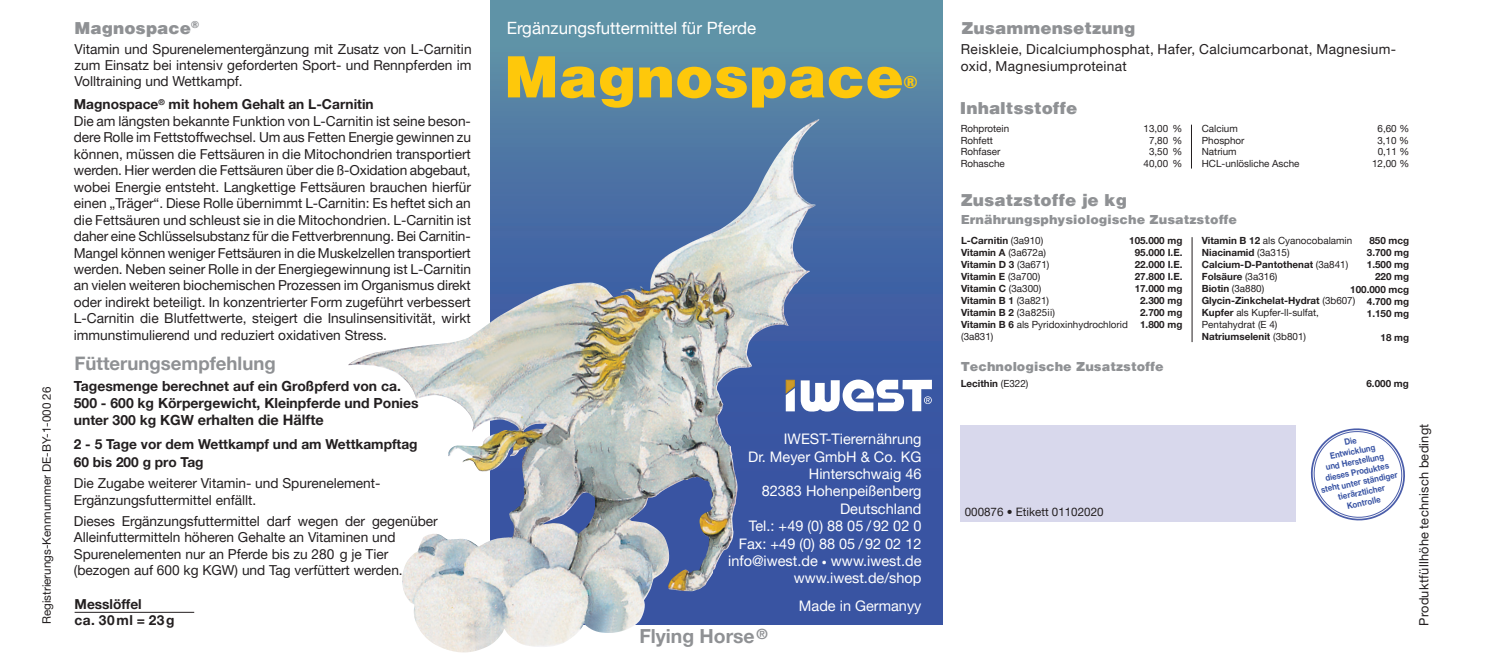
<style>
.page{position:relative;width:1489px;height:670px;background:#fff}
.page>*{position:absolute;margin:0;border:0;box-sizing:border-box;transform-origin:0 0}
.t1{font:900 58px "Helvetica";color:#fec80b}
.t2{font:700 19.25px "Helvetica Neue LT Pro";color:#8f9194}
.t3{font:700 18.5px "Helvetica Neue LT Pro";color:#8f9194}
.t4{font:900 17px "Helvetica";color:#8f9194}
.t5{font:17px "Helvetica Neue";color:#fff}
.t6{font:900 17px "Helvetica";color:#fec80b}
.t7{font:14.5px/17.5px "Helvetica Neue LT Pro";color:#fff;text-align:right}
.t8{font:700 14.5px "Helvetica Neue LT Pro";color:#231f20}
.t9{font:700 14px/16.8px "Helvetica Neue LT Pro";color:#231f20}
.t10{font:13.75px/16.5px "Helvetica Neue LT Pro";color:#231f20}
.t11{font:13.75px/16.8px "Helvetica Neue LT Pro";letter-spacing:.025em;color:#231f20}
.t12{font:700 13.75px/16.5px "Helvetica Neue LT Pro";color:#231f20}
.t13{font:900 12.75px "Helvetica";color:#8f9194}
.t14{font:12.75px "Helvetica Neue LT Pro";letter-spacing:.02em;color:#231f20}
.t15{font:11.5px "Helvetica Neue LT Pro";color:#231f20}
.t16{font:700 9.75px/12px "Helvetica Neue LT Pro";color:#231f20;text-align:right}
.t17{font:9.75px/12px "Helvetica Neue LT Pro";color:#231f20}
.t18{font:700 8.75px/10.5px "Helvetica Neue LT Pro";color:#3853a3;text-align:center;scale:.9 1}
.s1{font-weight:700}
.s2{font-size:14px}
.s3{font-size:10px}
.s4{font-weight:400}
</style>
<div class="page">
<svg style="left:490px;top:0;width:452px;height:624px;background:#5f7ea8"></svg>
<svg style="left:1310px;top:428px;width:95px;height:93px"></svg>
<div style="left:960px;top:424px;width:335px;height:97px;background:#d8d8ec"></div>
<hr style="left:1191px;top:237px;width:1px;height:105px;background:#231f20">
<hr style="left:1190px;top:125px;width:1px;height:43px;background:#231f20">
<hr style="left:75px;top:612px;width:119px;height:1px;background:#231f20">
<img style="left:348px;top:119px;width:470px;height:314px">
<svg style="left:785px;top:379px;width:146px;height:33px"></svg>
<p class="t15" style="left:40px;top:624px;width:239px;rotate:-90deg">Registrierungs-Kennnummer DE-BY-1-000 26</p>
<p class="t4" style="left:74px;top:18px;width:126px">Magnospace<sup>®</sup></p>
<p class="t10" style="left:74px;top:40px;width:398px;text-align:justify">Vitamin und Spurenelementergänzung mit Zusatz von L-Carnitin zum Einsatz bei intensiv geforderten Sport- und Rennpferden im Volltraining und Wettkampf.</p>
<p class="t10" style="left:74px;top:96px;width:399px"><span class="s1">Magnospace</span><sup>®</sup> <span class="s1">mit hohem Gehalt an L-Carnitin<br></span>Die am längsten bekannte Funktion von L-Carnitin ist seine beson&shy;dere Rolle im Fettstoffwechsel. Um aus Fetten Energie gewinnen zu können, müssen die Fettsäuren in die Mitochondrien transportiert werden. Hier werden die Fettsäuren über die ß-Oxidation abgebaut, wobei Energie entsteht. Langkettige Fettsäuren brauchen hierfür einen „Träger“. Diese Rolle übernimmt L-Carnitin: Es heftet sich an die Fettsäuren und schleust sie in die Mitochondrien. L-Carnitin ist daher eine Schlüsselsubstanz für die Fettverbrennung. Bei Carnitin-Mangel können weniger Fettsäuren in die Muskelzellen transportiert werden. Neben seiner Rolle in der Energiegewinnung ist L-Carnitin an vielen weiteren biochemischen Prozessen im Organismus direkt oder indirekt beteiligt. In konzentrierter Form zugeführt verbessert L-Carnitin die Blutfettwerte, steigert die Insulinsensitivität, wirkt immunstimulierend und reduziert oxidativen Stress.</p>
<h3 class="t3" style="left:74px;top:352px;width:203px">Fütterungsempfehlung</h3>
<p class="t9" style="left:74px;top:378px;width:346px">Tagesmenge berechnet auf ein Großpferd von ca.<br>500 - 600 kg Körpergewicht, Kleinpferde und Ponies</p>
<p class="t8" style="left:74px;top:411px;width:251px"><span class="s2">unter 300 kg KGW</span> erhalten die Hälfte</p>
<p class="t12" style="left:74px;top:435px;width:345px;line-height:17.5px">2 - 5 Tage vor dem Wettkampf und am Wettkampftag<br>60 bis 200 g pro Tag</p>
<p class="t10" style="left:74px;top:475px;width:308px">Die Zugabe weiterer Vitamin- und Spurenelement-<br>Ergänzungsfuttermittel enfällt.</p>
<p class="t10" style="left:74px;top:512px;width:365px">Dieses Ergänzungsfuttermittel darf wegen der gegenüber Alleinfuttermitteln höheren Gehalte an Vitaminen und Spurenelementen nur an Pferde bis zu 280 g je Tier (bezogen auf 600 kg KGW) und Tag verfüttert werden.</p>
<p class="t12" style="left:75px;top:595px;width:102px">Messlöffel<br>ca. 30ml = 23g</p>
<p class="t5" style="left:507px;top:15px;width:251px">Ergänzungsfuttermittel für Pferde</p>
<h1 class="t1" style="left:504px;top:42px;width:401px">Magnospace</h1>
<p class="t6" style="left:904px;top:71px;width:15px">®</p>
<p class="t7" style="left:728px;top:430px;width:195px">IWEST-Tierernährung<br>Dr. Meyer GmbH &amp; Co. KG<br>Hinterschwaig 46<br>82383 Hohenpeißenberg<br>Deutschland<br>Tel.: +49 (0) 88 05 / 92 02 0<br>Fax: +49 (0) 88 05 / 92 02 12 info@iwest.de <span class="s3">•</span> www.iwest.de www.iwest.de/shop</p>
<p class="t7" style="left:798px;top:596px;width:124px">Made in Germanyy</p>
<h2 class="t2" style="left:639px;top:624px;width:130px">Flying Horse <sup>®</sup></h2>
<p class="t4" style="left:961px;top:18px;width:175px">Zusammensetzung</p>
<p class="t11" style="left:960px;top:40px;width:437px">Reiskleie, Dicalciumphosphat, Hafer, Calciumcarbonat, Magnesium&shy;oxid, Magnesiumproteinat</p>
<p class="t4" style="left:959px;top:98px;width:119px">Inhaltsstoffe</p>
<p class="t17" style="left:960px;top:122px;width:50px">Rohprotein</p>
<p class="t17" style="left:1143px;top:122px;width:40px">13,00 %</p>
<p class="t17" style="left:960px;top:134px;width:34px">Rohfett</p>
<p class="t17" style="left:1148px;top:134px;width:35px">7,80 %</p>
<p class="t17" style="left:960px;top:146px;width:41px">Rohfaser</p>
<p class="t17" style="left:1148px;top:146px;width:35px">3,50 %</p>
<p class="t17" style="left:960px;top:157px;width:46px">Rohasche</p>
<p class="t17" style="left:1143px;top:157px;width:40px">40,00 %</p>
<p class="t17" style="left:1201px;top:122px;width:37px">Calcium</p>
<p class="t17" style="left:1377px;top:122px;width:33px">6,60 %</p>
<p class="t17" style="left:1201px;top:134px;width:44px">Phosphor</p>
<p class="t17" style="left:1377px;top:134px;width:33px">3,10 %</p>
<p class="t17" style="left:1201px;top:146px;width:36px">Natrium</p>
<p class="t17" style="left:1377px;top:146px;width:33px">0,11 %</p>
<p class="t17" style="left:1201px;top:157px;width:99px">HCL-unlösliche Asche</p>
<p class="t17" style="left:1371px;top:157px;width:39px">12,00 %</p>
<p class="t4" style="left:960px;top:190px;width:168px">Zusatzstoffe je kg</p>
<p class="t13" style="left:960px;top:212px;width:278px">Ernährungsphysiologische Zusatzstoffe</p>
<p class="t17" style="left:961px;top:234px;width:168px"><span class="s1">L-Carnitin</span> (3a910)<br><span class="s1">Vitamin A</span> (3a672a)<br><span class="s1">Vitamin D 3</span> (3a671)<br><span class="s1">Vitamin E</span> (3a700)<br><span class="s1">Vitamin C</span> (3a300)<br><span class="s1">Vitamin B 1</span> (3a821)<br><span class="s1">Vitamin B 2</span> (3a825ii)<br><span class="s1">Vitamin B 6</span> als Pyridoxinhydrochlorid (3a831)</p>
<p class="t16" style="left:1129px;top:234px;width:55px">105.000 mg<br>95.000 I.E.<br>22.000 I.E.<br>27.800 I.E.<br>17.000 mg<br>2.300 mg<br>2.700 mg<br>1.800 mg</p>
<p class="t16" style="left:1201px;top:234px;width:155px;text-align:left">Vitamin B 12 <span class="s4">als Cyanocobalamin<br></span>Niacinamid <span class="s4">(3a315)<br></span>Calcium-D-Pantothenat <span class="s4">(3a841)<br></span>Folsäure <span class="s4">(3a316)<br></span>Biotin <span class="s4">(3a880)<br></span>Glycin-Zinkchelat-Hydrat <span class="s4">(3b607)<br></span>Kupfer <span class="s4">als Kupfer-ll-sulfat,<br>Pentahydrat (E 4)<br></span>Natriumselenit <span class="s4">(3b801)</span></p>
<p class="t16" style="left:1350px;top:234px;width:60px">850 mcg<br>3.700 mg<br>1.500 mg<br>220 mg<br>100.000 mcg<br>4.700 mg<br>1.150 mg</p>
<p class="t16" style="left:1380px;top:331px;width:30px">18 mg</p>
<p class="t13" style="left:960px;top:358px;width:205px">Technologische Zusatzstoffe</p>
<p class="t16" style="left:960px;top:377px;width:69px">Lecithin <span class="s4">(E322)</span></p>
<p class="t16" style="left:1366px;top:377px;width:44px">6.000 mg</p>
<p class="t15" style="left:964px;top:505px;width:140px">000876 • Etikett 01102020</p>
<p class="t18" style="left:1311px;top:443px;width:88px;rotate:-11deg">Die<br>Entwicklung<br>und Herstellung dieses Produktes steht unter ständiger tierärztlicher<br>Kontrolle</p>
<p class="t14" style="left:1415px;top:625px;width:204px;rotate:-90deg">Produktfüllhöhe technisch bedingt</p>
</div>
